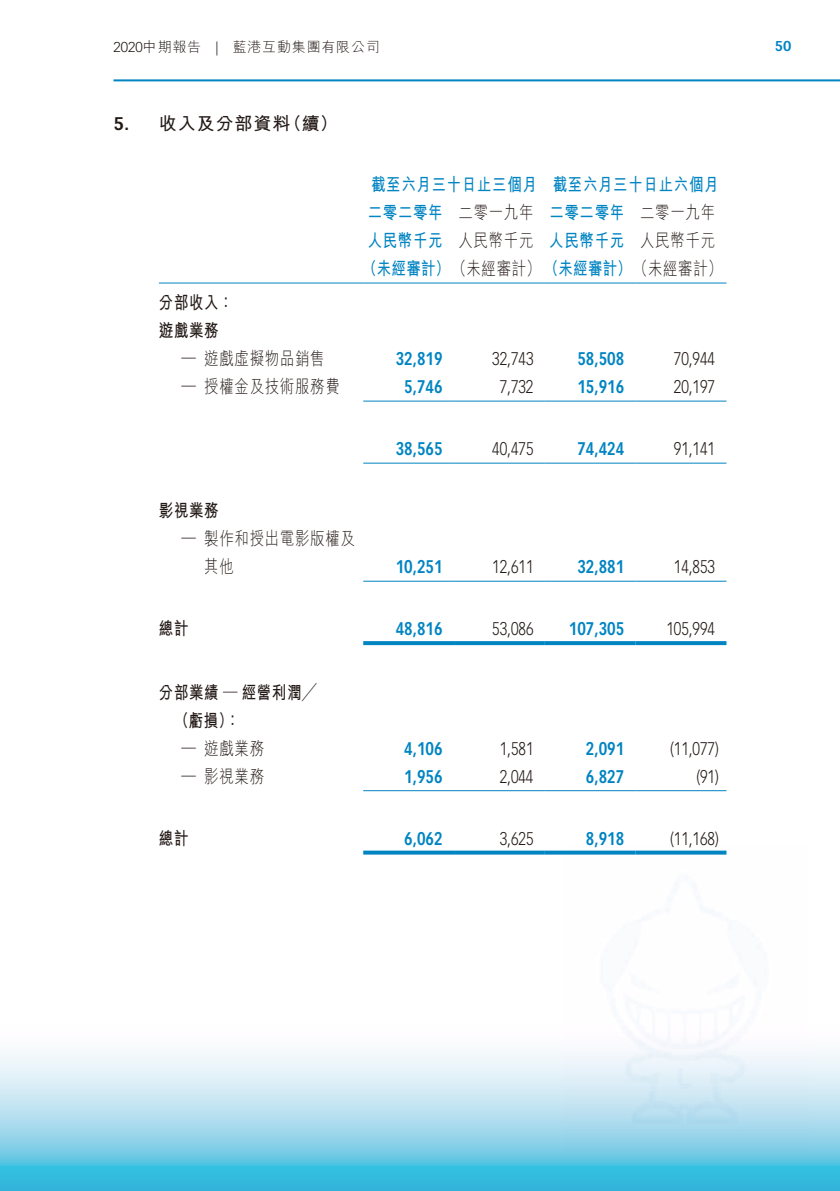
<style>
.page{position:relative;width:840px;height:1191px;background:#fff}
.page>*{position:absolute;margin:0;border:0;box-sizing:border-box;transform-origin:0 0}
.t1{font:300 18px "Vectora LT Std";color:#231916;scale:.8 1}
.t2{font:700 18px "Vectora LT Std";color:#0084c2;scale:.8 1}
.t3{font:700 18px/28px "M Hei HK";letter-spacing:.05em;color:#0084c2;text-align:center;scale:.8 1}
.t4{font:300 18px/28px "M Hei HK";letter-spacing:.05em;color:#231916;scale:.8 1}
.t5{font:700 18px/28px "M Hei HK";letter-spacing:.05em;color:#231916;scale:.8 1}
.t6{font:700 18px "M Hei HK";letter-spacing:.05em;color:#231916}
.t7{font:300 14px "M Hei HK";letter-spacing:.055em;color:#231916}
.t8{font:700 14px "Vectora LT Std";color:#0084c2}
.s1{font-family:"Vectora LT Std"}
.s2{font-weight:300;color:#231916}
</style>
<div class="page">
<svg style="left:0;top:1053px;width:839px;height:138px"></svg>
<img style="left:564px;top:850px;width:244px;height:300px">
<hr style="left:113px;top:79px;width:726px;height:2px;background:#0084c2">
<hr style="left:159px;top:282px;width:204px;height:1px;background:#0084c2">
<hr style="left:363px;top:282px;width:91px;height:1px;background:#0084c2">
<hr style="left:454px;top:282px;width:90px;height:1px;background:#0084c2">
<hr style="left:544px;top:282px;width:91px;height:1px;background:#0084c2">
<hr style="left:635px;top:282px;width:91px;height:1px;background:#0084c2">
<hr style="left:363px;top:400px;width:91px;height:1px;background:#0084c2">
<hr style="left:454px;top:400px;width:90px;height:1px;background:#0084c2">
<hr style="left:544px;top:400px;width:91px;height:1px;background:#0084c2">
<hr style="left:635px;top:400px;width:91px;height:1px;background:#0084c2">
<hr style="left:363px;top:462px;width:91px;height:1px;background:#0084c2">
<hr style="left:454px;top:462px;width:90px;height:1px;background:#0084c2">
<hr style="left:544px;top:462px;width:91px;height:1px;background:#0084c2">
<hr style="left:635px;top:462px;width:91px;height:1px;background:#0084c2">
<hr style="left:363px;top:580px;width:91px;height:1px;background:#0084c2">
<hr style="left:454px;top:580px;width:90px;height:1px;background:#0084c2">
<hr style="left:544px;top:580px;width:91px;height:1px;background:#0084c2">
<hr style="left:635px;top:580px;width:91px;height:1px;background:#0084c2">
<svg style="left:363px;top:641px;width:91px;height:4px"></svg>
<svg style="left:454px;top:641px;width:90px;height:4px"></svg>
<svg style="left:544px;top:641px;width:91px;height:4px"></svg>
<svg style="left:635px;top:641px;width:91px;height:4px"></svg>
<hr style="left:363px;top:790px;width:91px;height:1px;background:#0084c2">
<hr style="left:454px;top:790px;width:90px;height:1px;background:#0084c2">
<hr style="left:544px;top:790px;width:91px;height:1px;background:#0084c2">
<hr style="left:635px;top:790px;width:91px;height:1px;background:#0084c2">
<svg style="left:363px;top:850px;width:91px;height:4px"></svg>
<svg style="left:454px;top:850px;width:90px;height:4px"></svg>
<svg style="left:544px;top:850px;width:91px;height:4px"></svg>
<svg style="left:635px;top:850px;width:91px;height:4px"></svg>
<p class="t7" style="left:113px;top:40px;width:268px"><span class="s1">2020</span>中期報告 <span class="s1">|</span> 藍港互動集團有限公司</p>
<p class="t8" style="left:774px;top:38px;width:18px">50</p>
<p class="t6" style="left:113px;top:110px;width:226px"><span class="s1">5.</span> 收入及分部資料（續）</p>
<p class="t3" style="left:362px;top:169px;width:451px">截至六月三十日止三個月 截至六月三十日止六個月二零二零年 <span class="s2">二零一九年</span> 二零二零年 <span class="s2">二零一九年</span>人民幣千元 <span class="s2">人民幣千元</span> 人民幣千元 <span class="s2">人民幣千元</span>（未經審計）<span class="s2">（未經審計）</span>（未經審計）<span class="s2">（未經審計）</span></p>
<p class="t5" style="left:159px;top:287px;width:94px">分部收入：遊戲業務</p>
<p class="t4" style="left:181px;top:344px;width:180px">— 遊戲虛擬物品銷售</p>
<p class="t2" style="left:395px;top:348px;width:60px">32,819</p>
<p class="t1" style="left:492px;top:348px;width:53px">32,743</p>
<p class="t2" style="left:577px;top:348px;width:60px">58,508</p>
<p class="t1" style="left:673px;top:348px;width:53px">70,944</p>
<p class="t4" style="left:181px;top:372px;width:199px">— 授權金及技術服務費</p>
<p class="t2" style="left:404px;top:376px;width:49px">5,746</p>
<p class="t1" style="left:499px;top:376px;width:44px">7,732</p>
<p class="t2" style="left:577px;top:376px;width:60px">15,916</p>
<p class="t1" style="left:673px;top:376px;width:53px">20,197</p>
<p class="t5" style="left:159px;top:495px;width:76px">影視業務</p>
<p class="t4" style="left:204px;top:524px;width:190px;text-indent:-23px">— 製作和授出電影版權及其他</p>
<p class="t2" style="left:395px;top:438px;width:60px">38,565</p>
<p class="t1" style="left:492px;top:438px;width:53px">40,475</p>
<p class="t2" style="left:577px;top:438px;width:60px">74,424</p>
<p class="t1" style="left:673px;top:438px;width:53px">91,141</p>
<p class="t2" style="left:395px;top:556px;width:60px">10,251</p>
<p class="t1" style="left:492px;top:556px;width:53px">12,611</p>
<p class="t2" style="left:577px;top:556px;width:60px">32,881</p>
<p class="t1" style="left:673px;top:556px;width:53px">14,853</p>
<p class="t5" style="left:159px;top:613px;width:38px">總計</p>
<p class="t2" style="left:395px;top:618px;width:60px">48,816</p>
<p class="t1" style="left:492px;top:618px;width:53px">53,086</p>
<p class="t2" style="left:568px;top:618px;width:71px">107,305</p>
<p class="t1" style="left:666px;top:618px;width:62px">105,994</p>
<p class="t5" style="left:174px;top:676px;width:179px;text-indent:-15px">分部業績 — 經營利潤╱（虧損）：</p>
<p class="t4" style="left:181px;top:734px;width:105px">— 遊戲業務</p>
<p class="t2" style="left:404px;top:737px;width:49px">4,106</p>
<p class="t1" style="left:499px;top:738px;width:44px">1,581</p>
<p class="t2" style="left:585px;top:737px;width:49px">2,091</p>
<p class="t1" style="left:669px;top:738px;width:62px">(11,077)</p>
<p class="t4" style="left:181px;top:762px;width:105px">— 影視業務</p>
<p class="t2" style="left:404px;top:765px;width:49px">1,956</p>
<p class="t1" style="left:499px;top:766px;width:44px">2,044</p>
<p class="t2" style="left:585px;top:765px;width:49px">6,827</p>
<p class="t1" style="left:696px;top:766px;width:30px">(91)</p>
<p class="t5" style="left:159px;top:822px;width:38px">總計</p>
<p class="t2" style="left:404px;top:827px;width:49px">6,062</p>
<p class="t1" style="left:499px;top:828px;width:44px">3,625</p>
<p class="t2" style="left:585px;top:827px;width:49px">8,918</p>
<p class="t1" style="left:669px;top:828px;width:62px">(11,168)</p>
</div>
